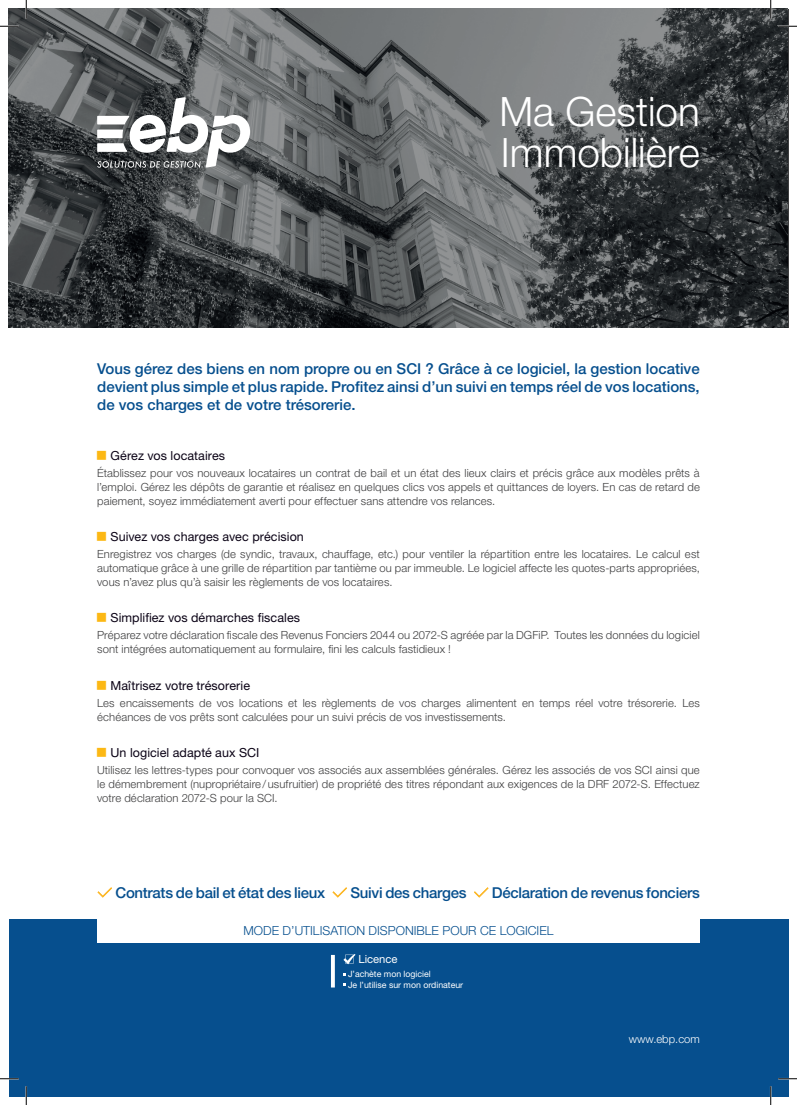
<style>
.page{position:relative;width:797px;height:1105px;background:#fff}
.page>*{position:absolute;margin:0;border:0;box-sizing:border-box;transform-origin:0 0}
.t1{font:300 40.5px/40.5px "Helvetica Neue LT Std";color:#fff}
.t2{font:500 15px/18px "Helvetica Neue LT Std";letter-spacing:-.02em;color:#064f8e;text-align:justify}
.t3{font:12.5px "Helvetica Neue LT Std";letter-spacing:.005em;color:#0a0215}
.t4{font:300 12.5px "Helvetica Neue LT Std";color:#064f8e}
.t5{font:300 11.25px/13.8px "Helvetica Neue LT Std";letter-spacing:.01em;color:#3e3e3f;text-align:justify}
.t6{font:300 11.25px "Helvetica Neue LT Std";color:#fff}
.t7{font:11.25px "Helvetica Neue LT Std";color:#fff}
.t8{font:8.75px/10.5px "Helvetica Neue LT Std";color:#fff}
</style>
<div class="page">
<img style="left:9px;top:9px;width:778px;height:318px">
<div style="left:9px;top:919px;width:779px;height:177px;background:#064f8e"></div>
<svg style="left:97px;top:97px;width:153px;height:71px"></svg>
<svg style="left:97px;top:887px;width:15px;height:10px"></svg>
<svg style="left:332px;top:887px;width:15px;height:10px"></svg>
<svg style="left:474px;top:887px;width:15px;height:10px"></svg>
<div style="left:97px;top:919px;width:602px;height:23px;background:#fff"></div>
<svg style="left:331px;top:955px;width:4px;height:32px"></svg>
<svg style="left:343px;top:954px;width:12px;height:10px"></svg>
<svg style="left:0;top:25px;width:19px;height:2px"></svg>
<svg style="left:778px;top:25px;width:19px;height:2px"></svg>
<svg style="left:0;top:1078px;width:19px;height:1px"></svg>
<svg style="left:778px;top:1078px;width:19px;height:1px"></svg>
<svg style="left:25px;top:0;width:2px;height:19px"></svg>
<svg style="left:25px;top:1086px;width:2px;height:19px"></svg>
<svg style="left:770px;top:0;width:1px;height:19px"></svg>
<svg style="left:770px;top:1086px;width:1px;height:19px"></svg>
<h1 class="t1" style="left:499px;top:91px;width:202px">Ma Gestion<br>Immobilière</h1>
<h2 class="t2" style="left:97px;top:359px;width:604px">Vous gérez des biens en nom propre ou en SCI ? Grâce à ce logiciel, la gestion locative devient plus simple et plus rapide. Profitez ainsi d’un suivi en temps réel de vos locations, de vos charges et de votre trésorerie.</h2>
<p class="t3" style="left:111px;top:448px;width:116px">Gérez vos locataires</p>
<p class="t5" style="left:97px;top:466px;width:604px">Établissez pour vos nouveaux locataires un contrat de bail et un état des lieux clairs et précis grâce aux modèles prêts à l’emploi. Gérez les dépôts de garantie et réalisez en quelques clics vos appels et quittances de loyers. En cas de retard de paiement, soyez immédiatement averti pour effectuer sans attendre vos relances.</p>
<p class="t3" style="left:111px;top:529px;width:195px">Suivez vos charges avec précision</p>
<p class="t5" style="left:97px;top:547px;width:604px">Enregistrez vos charges (de syndic, travaux, chauffage, etc.) pour ventiler la répartition entre les locataires. Le calcul est automatique grâce à une grille de répartition par tantième ou par immeuble. Le logiciel affecte les quotes-parts appropriées, vous n’avez plus qu’à saisir les règlements de vos locataires.</p>
<p class="t3" style="left:111px;top:610px;width:191px">Simplifiez vos démarches fiscales</p>
<p class="t5" style="left:97px;top:628px;width:604px">Préparez votre déclaration fiscale des Revenus Fonciers 2044 ou 2072-S agréée par la DGFiP. Toutes les données du logiciel sont intégrées automatiquement au formulaire, fini les calculs fastidieux !</p>
<p class="t3" style="left:111px;top:678px;width:141px">Maîtrisez votre trésorerie</p>
<p class="t5" style="left:97px;top:696px;width:604px">Les encaissements de vos locations et les règlements de vos charges alimentent en temps réel votre trésorerie. Les échéances de vos prêts sont calculées pour un suivi précis de vos investissements.</p>
<p class="t3" style="left:111px;top:745px;width:150px">Un logiciel adapté aux SCI</p>
<p class="t5" style="left:97px;top:763px;width:604px">Utilisez les lettres-types pour convoquer vos associés aux assemblées générales. Gérez les associés de vos SCI ainsi que le démembrement (nupropriétaire/usufruitier) de propriété des titres répondant aux exigences de la DRF 2072-S. Effectuez votre déclaration 2072-S pour la SCI.</p>
<h2 class="t2" style="left:115px;top:883px;width:211px">Contrats de bail et état des lieux</h2>
<h2 class="t2" style="left:350px;top:883px;width:118px">Suivi des charges</h2>
<h2 class="t2" style="left:492px;top:883px;width:209px">Déclaration de revenus fonciers</h2>
<p class="t4" style="left:243px;top:923px;width:311px">MODE D’UTILISATION DISPONIBLE POUR CE LOGICIEL</p>
<p class="t7" style="left:358px;top:952px;width:41px">Licence</p>
<p class="t8" style="left:348px;top:968px;width:117px">J’achète mon logiciel<br>Je l’utilise sur mon ordinateur</p>
<p class="t6" style="left:629px;top:1032px;width:72px">www.ebp.com</p>
</div>
